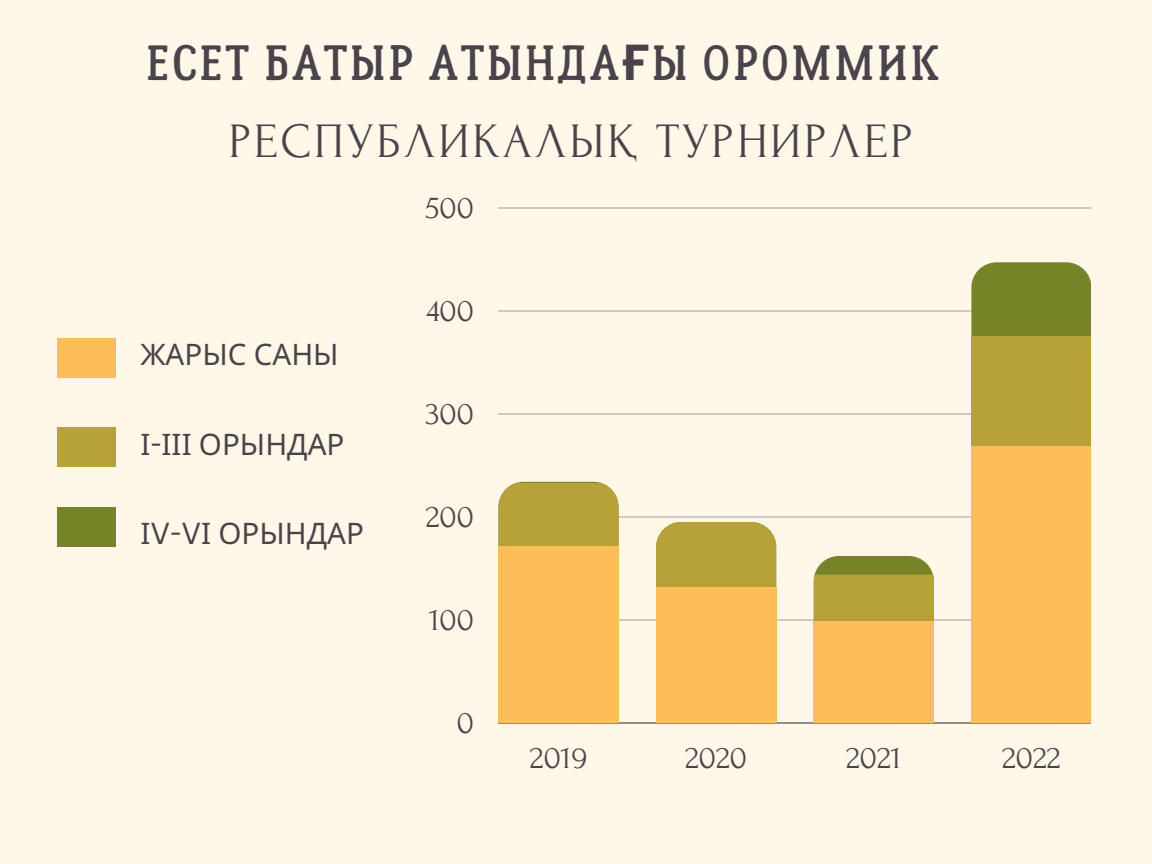
<style>
.page{position:relative;width:1152px;height:864px;background:#fff7e7}
.page>*{position:absolute;margin:0;border:0;box-sizing:border-box;transform-origin:0 0}
.t1{font:49.5px "Lumberjack";letter-spacing:.055em;color:#49444b}
.t2{font:49.5px "Forum";letter-spacing:.055em;color:#49444b}
.t3{font:32.25px "Forum";color:#49444b}
.t4{font:29.55px "Noto Sans";color:#49444b}
.s1{font-family:"Noto Sans";font-weight:700}
.s2{font-family:"Canva Sans"}
</style>
<div class="page">
<hr style="left:498px;top:208px;width:593px;height:1px;background:#49444b">
<hr style="left:498px;top:311px;width:593px;height:1px;background:#49444b">
<hr style="left:498px;top:414px;width:593px;height:1px;background:#49444b">
<hr style="left:498px;top:517px;width:593px;height:1px;background:#49444b">
<hr style="left:498px;top:620px;width:593px;height:1px;background:#49444b">
<hr style="left:498px;top:723px;width:593px;height:1px;background:#49444b">
<svg style="left:971px;top:262px;width:120px;height:26px;background:#838f3a"></svg>
<svg style="left:498px;top:482px;width:121px;height:65px;background:#b9a53f"></svg>
<div style="left:656px;top:522px;width:120px;height:65px;background:#b7a239"></div>
<svg style="left:814px;top:556px;width:120px;height:65px;background:#a99d3a"></svg>
<div style="left:971px;top:337px;width:120px;height:386px;background:#b7a239"></div>
<div style="left:498px;top:547px;width:121px;height:176px;background:#ffbd59"></div>
<div style="left:656px;top:587px;width:120px;height:136px;background:#ffbd59"></div>
<div style="left:814px;top:621px;width:120px;height:102px;background:#ffbd59"></div>
<div style="left:971px;top:447px;width:120px;height:276px;background:#ffbd59"></div>
<div style="left:58px;top:338px;width:57px;height:40px;background:#ffbd59"></div>
<div style="left:58px;top:427px;width:57px;height:40px;background:#b7a239"></div>
<div style="left:58px;top:507px;width:57px;height:40px;background:#768427"></div>
<h1 class="t1" style="left:146px;top:33px;width:794px">ЕСЕТ БАТЫР АТЫНДА<span class="s1">Ғ</span>Ы ОРОММИК</h1>
<h1 class="t2" style="left:229px;top:114px;width:686px">РЕСПУБЛИКАЛЫҚ ТУРНИРЛЕР</h1>
<p class="t3" style="left:425px;top:190px;width:50px">500</p>
<p class="t4" style="left:140px;top:334px;width:200px">ЖАРЫС САНЫ</p>
<p class="t4" style="left:140px;top:423px;width:206px">І<span class="s2">-</span>ІІІ ОРЫНДАР</p>
<p class="t4" style="left:140px;top:512px;width:225px">І<span class="s2">V-V</span>І ОРЫНДАР</p>
<p class="t3" style="left:426px;top:293px;width:49px">400</p>
<p class="t3" style="left:426px;top:396px;width:50px">300</p>
<p class="t3" style="left:426px;top:499px;width:50px">200</p>
<p class="t3" style="left:429px;top:602px;width:46px">100</p>
<p class="t3" style="left:457px;top:705px;width:19px">0</p>
<p class="t3" style="left:530px;top:740px;width:59px">2019</p>
<p class="t3" style="left:685px;top:740px;width:64px">2020</p>
<p class="t3" style="left:846px;top:740px;width:57px">2021</p>
<p class="t3" style="left:1002px;top:740px;width:60px">2022</p>
</div>
